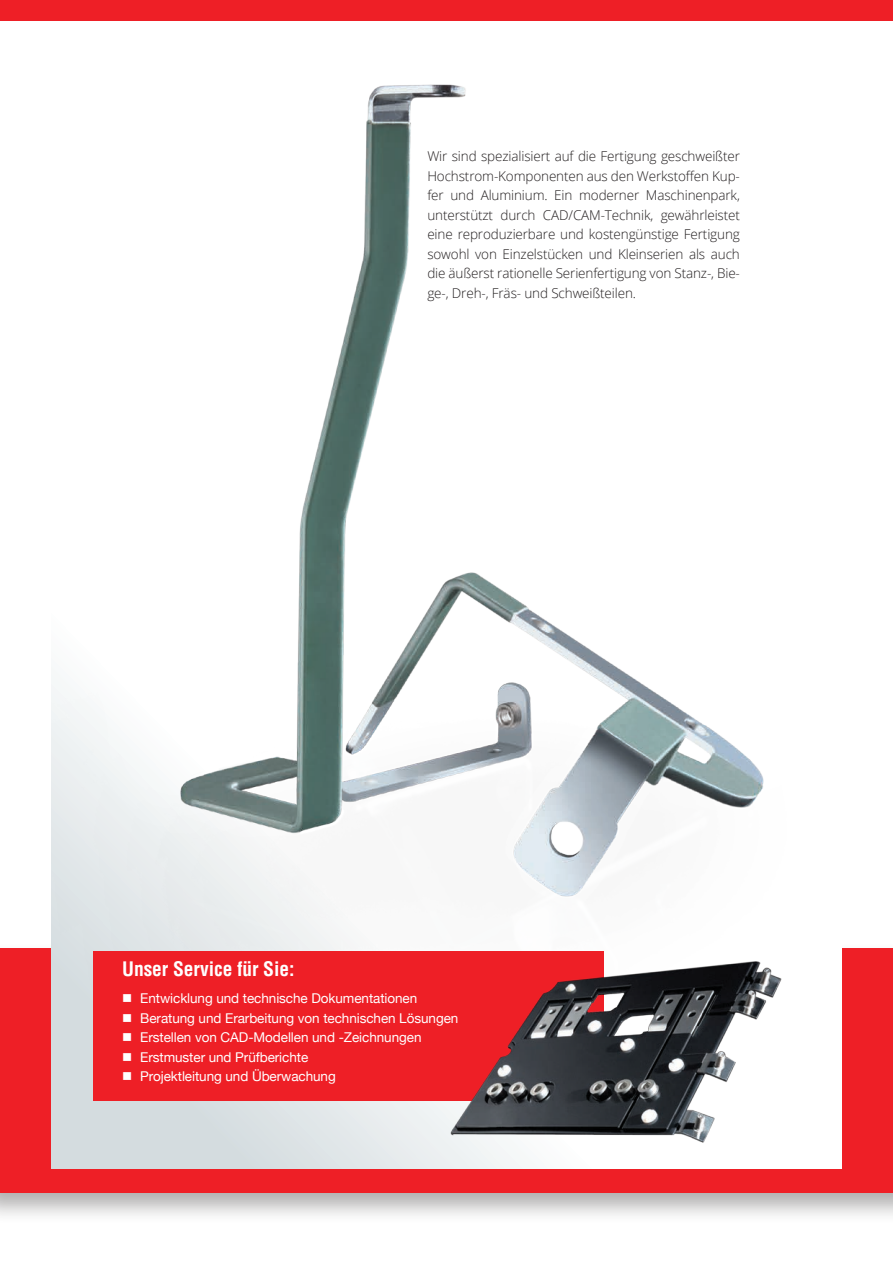
<style>
.page{position:relative;width:893px;height:1263px;background:#fff}
.page>*{position:absolute;margin:0;border:0;box-sizing:border-box;transform-origin:0 0}
.t1{font:700 condensed 19.5px "Helvetica";letter-spacing:-.005em;color:#fff}
.t2{font:300 13.5px/19.5px "Open Sans";letter-spacing:-.01em;color:#231f20;text-align:justify}
.t3{font:13.5px "Helvetica Neue";letter-spacing:-.005em;color:#fff}
</style>
<div class="page">
<div style="left:0;top:942px;width:893px;height:282px;background:#231f20;opacity:.36"></div>
<div style="left:0;top:948px;width:893px;height:245px;background:#ee1f26"></div>
<img style="left:51px;top:20px;width:791px;height:1148px">
<div style="left:94px;top:951px;width:510px;height:150px;background:#ee1f26"></div>
<img style="left:423px;top:878px;width:419px;height:291px">
<div style="left:0;top:0;width:893px;height:20px;background:#ee1f26"></div>
<p class="t2" style="left:427px;top:146px;width:314px">Wir sind spezialisiert auf die Fertigung geschweißter Hochstrom-Komponenten aus den Werkstoffen Kup&shy;fer und Aluminium. Ein moderner Maschinenpark, unterstützt durch CAD/CAM-Technik, gewährleistet eine reproduzierbare und kostengünstige Fertigung sowohl von Einzelstücken und Kleinserien als auch die äußerst rationelle Serienfertigung von Stanz-, Bie&shy;ge-, Dreh-, Fräs- und Schweißteilen.</p>
<h1 class="t1" style="left:122px;top:957px;width:174px">Unser Service für Sie:</h1>
<p class="t3" style="left:122px;top:988px;width:297px">■ Entwicklung und technische Dokumentationen</p>
<p class="t3" style="left:122px;top:1008px;width:338px">■ Beratung und Erarbeitung von technischen Lösungen</p>
<p class="t3" style="left:122px;top:1027px;width:301px">■ Erstellen von CAD-Modellen und -Zeichnungen</p>
<p class="t3" style="left:122px;top:1047px;width:188px">■ Erstmuster und Prüfberichte</p>
<p class="t3" style="left:122px;top:1066px;width:215px">■ Projektleitung und Überwachung</p>
</div>
